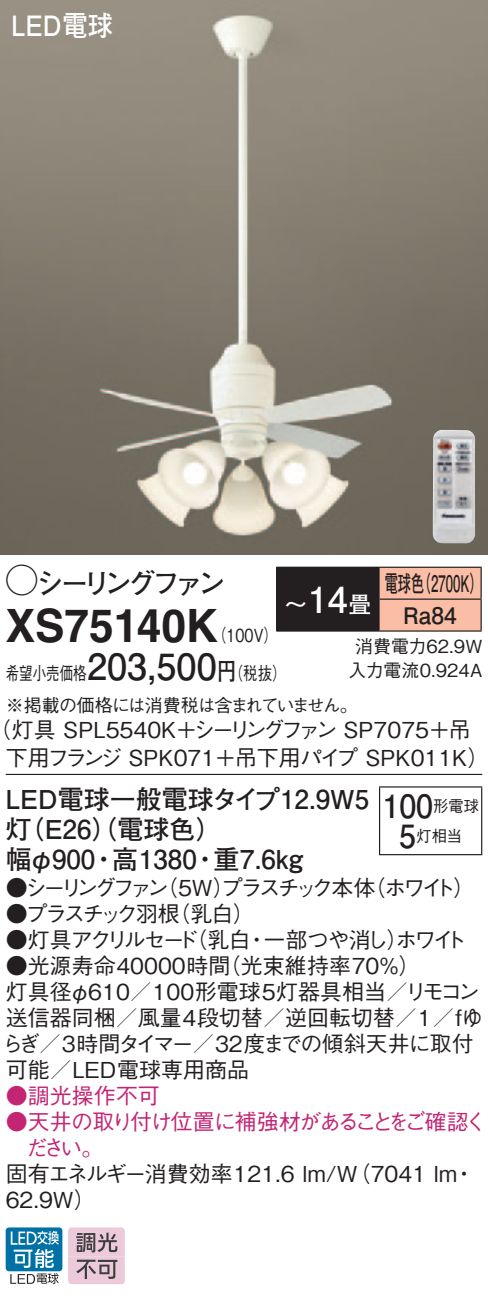
<style>
.page{position:relative;width:488px;height:1302px;background:#fff}
.page>*{position:absolute;margin:0;border:0;box-sizing:border-box;transform-origin:0 0}
.t1{font:700 46px "Helvetica LT Std";color:#231f20;scale:.96 1}
.t2{font:700 36px "Futo Go B101 Pro";color:#231f20}
.t3{font:700 36px "Futo Go B101 Pro";color:#fff}
.t4{font:700 32px "Futo Go B101 Pro";color:#231f20;scale:.95 1}
.t5{font:700 28px "Futo Go B101 Pro";letter-spacing:-.165em;color:#231f20}
.t6{font:700 28px "Futo Go B101 Pro";color:#fff;scale:.9 1}
.t7{font:700 26px "Futo Go B101 Pro";color:#231f20}
.t8{font:700 22.8px/32px "Futo Go B101 Pro";color:#231f20;scale:.58 1}
.t9{font:700 22.8px "Futo Go B101 Pro";color:#fff}
.t10{font:500 22px/26px "Gothic BBB Pro";color:#231f20}
.t11{font:500 22px/26px "Gothic BBB Pro";letter-spacing:-.085em;color:#c32573}
.t12{font:500 22px "Gothic BBB Pro";letter-spacing:-.16em;color:#231f20}
.t13{font:500 22px/26px "Gothic BBB Pro";letter-spacing:-.19em;color:#231f20}
.t14{font:500 22px "Gothic BBB Pro";letter-spacing:-.135em;color:#231f20}
.t15{font:500 22px "Gothic BBB Pro";letter-spacing:-.07em;color:#231f20}
.t16{font:500 22px "Gothic BBB Pro";letter-spacing:-.14em;color:#231f20}
.t17{font:500 22px "Gothic BBB Pro";letter-spacing:-.055em;color:#c32573}
.t18{font:500 18px/31.6px "Gothic BBB Pro";letter-spacing:-.04em;color:#231f20;scale:.75 1}
.t19{font:500 18px/24px "Gothic BBB Pro";color:#231f20;text-align:center}
.t20{font:500 18px "Gothic BBB Pro";color:#231f20;scale:.8 1}
.t21{font:500 16px "Gothic BBB Pro";color:#231f20;scale:.95 1}
.s1{font-family:"Ford Classification 1";font-weight:400;font-size:32px}
.s2{font-family:"Futo Go B101 Pro";font-weight:700;font-size:24px}
</style>
<div class="page">
<img style="left:0;top:0;width:488px;height:554px">
<div style="left:6px;top:1227px;width:56px;height:44px;background:#0071a5;border-radius:3px"></div>
<svg style="left:10px;top:1231px;width:49px;height:52px"></svg>
<svg style="left:68px;top:1227px;width:57px;height:57px;background:#c9afbb"></svg>
<hr style="left:6px;top:773px;width:476px;height:2px;background:#231f20">
<div style="left:277px;top:567px;width:102px;height:64px;background:#231f20"></div>
<div style="left:379px;top:568px;width:101px;height:62px;background:#fabda6"></div>
<hr style="left:379px;top:566px;width:102px;height:2px;background:#231f20">
<hr style="left:480px;top:568px;width:1px;height:30px;background:#231f20">
<hr style="left:276px;top:630px;width:103px;height:1px;background:#231f20">
<hr style="left:379px;top:598px;width:102px;height:2px;background:#231f20">
<hr style="left:480px;top:599px;width:1px;height:31px;background:#231f20">
<hr style="left:379px;top:630px;width:102px;height:1px;background:#231f20">
<hr style="left:276px;top:566px;width:103px;height:2px;background:#231f20">
<hr style="left:276px;top:568px;width:1px;height:31px;background:#231f20">
<hr style="left:276px;top:599px;width:1px;height:31px;background:#231f20">
<hr style="left:379px;top:787px;width:1px;height:67px;background:#231f20">
<hr style="left:379px;top:786px;width:103px;height:1px;background:#231f20">
<hr style="left:481px;top:787px;width:1px;height:67px;background:#231f20">
<hr style="left:379px;top:854px;width:103px;height:1px;background:#231f20">
<img style="left:432px;top:430px;width:43px;height:113px">
<p class="t6" style="left:11px;top:3px;width:114px">LED電球</p>
<p class="t5" style="left:6px;top:561px;width:222px"><span class="s1">A</span>シーリングファン</p>
<p class="t20" style="left:212px;top:621px;width:84px">（100 (V</p>
<p class="t8" style="left:417px;top:564px;width:115px">（2700 (K</p>
<p class="t8" style="left:403px;top:564px;width:94px;text-indent:-19px">電球色<br>Ra84</p>
<h2 class="t3" style="left:307px;top:570px;width:42px">14</h2>
<p class="t9" style="left:348px;top:586px;width:24px">畳</p>
<p class="t9" style="left:284px;top:586px;width:24px">～</p>
<h1 class="t1" style="left:6px;top:598px;width:222px">XS75140K</h1>
<p class="t19" style="left:348px;top:632px;width:135px">消費電力62.9W入力電流0.924A</p>
<h2 class="t2" style="left:87px;top:637px;width:131px">203,500</h2>
<p class="t20" style="left:217px;top:658px;width:88px">（<span class="s2">円</span>税抜(</p>
<p class="t18" style="left:6px;top:655px;width:471px">希望小売価格<br>※掲載の価格には消費税は含まれていません。</p>
<p class="t12" style="left:193px;top:711px;width:279px">シーリングファン SP7075＋吊</p>
<p class="t10" style="left:6px;top:712px;width:485px;line-height:28px;text-indent:-16px">（灯具 SPL5540K＋<br>下用フランジ SPK071＋吊下用パイプ SPK011K(</p>
<p class="t7" style="left:6px;top:778px;width:365px">LED電球一般電球タイプ12.9W5</p>
<p class="t7" style="left:6px;top:808px;width:218px">（灯 E26（）電球色(</p>
<p class="t7" style="left:213px;top:838px;width:91px">重7.6kg</p>
<h3 class="t4" style="left:382px;top:780px;width:55px">100</h3>
<p class="t21" style="left:416px;top:823px;width:50px">灯相当</p>
<p class="t21" style="left:433px;top:793px;width:50px">形電球</p>
<h3 class="t4" style="left:399px;top:810px;width:19px">5</h3>
<p class="t7" style="left:6px;top:838px;width:91px">幅φ900</p>
<p class="t7" style="left:112px;top:838px;width:86px">高1380</p>
<p class="t7" style="left:91px;top:838px;width:27px">・</p>
<p class="t7" style="left:192px;top:838px;width:27px">・</p>
<p class="t14" style="left:156px;top:869px;width:221px">（5W プラスチック本体</p>
<p class="t10" style="left:213px;top:871px;width:23px">）</p>
<p class="t10" style="left:363px;top:871px;width:113px">（ホワイト(</p>
<p class="t13" style="left:168px;top:871px;width:88px;text-indent:-163px">●シーリングファン<br>（乳白(</p>
<p class="t12" style="left:6px;top:895px;width:176px">●プラスチック羽根</p>
<p class="t10" style="left:185px;top:923px;width:67px">（乳白</p>
<p class="t10" style="left:386px;top:923px;width:23px">）</p>
<p class="t15" style="left:263px;top:921px;width:204px">一部つや消しホワイト</p>
<p class="t16" style="left:6px;top:921px;width:194px">●灯具アクリルセード</p>
<p class="t10" style="left:246px;top:923px;width:23px">・</p>
<p class="t10" style="left:219px;top:949px;width:203px">（光束維持率70％(</p>
<p class="t10" style="left:6px;top:949px;width:226px">●光源寿命40000時間</p>
<p class="t10" style="left:2px;top:975px;width:482px">灯具径φ610／100形電球5灯器具相当／<br>送信器同梱／風量4段切替／逆回転切替／1／fゆらぎ／3時間タイマー／32度までの傾斜天井に取付可能／LED電球専用商品</p>
<p class="t17" style="left:6px;top:1077px;width:155px">●調光操作不可</p>
<p class="t11" style="left:26px;top:1105px;width:462px;text-indent:-20px">●天井の取り付け位置に補強材があることをご確認ください。</p>
<p class="t10" style="left:453px;top:1157px;width:23px">・</p>
<p class="t10" style="left:404px;top:975px;width:76px">リモコン</p>
<p class="t10" style="left:6px;top:1157px;width:453px">固有エネルギー消費効率121.6 lm （W/ 7041 lm<br>62.9W(</p>
</div>
